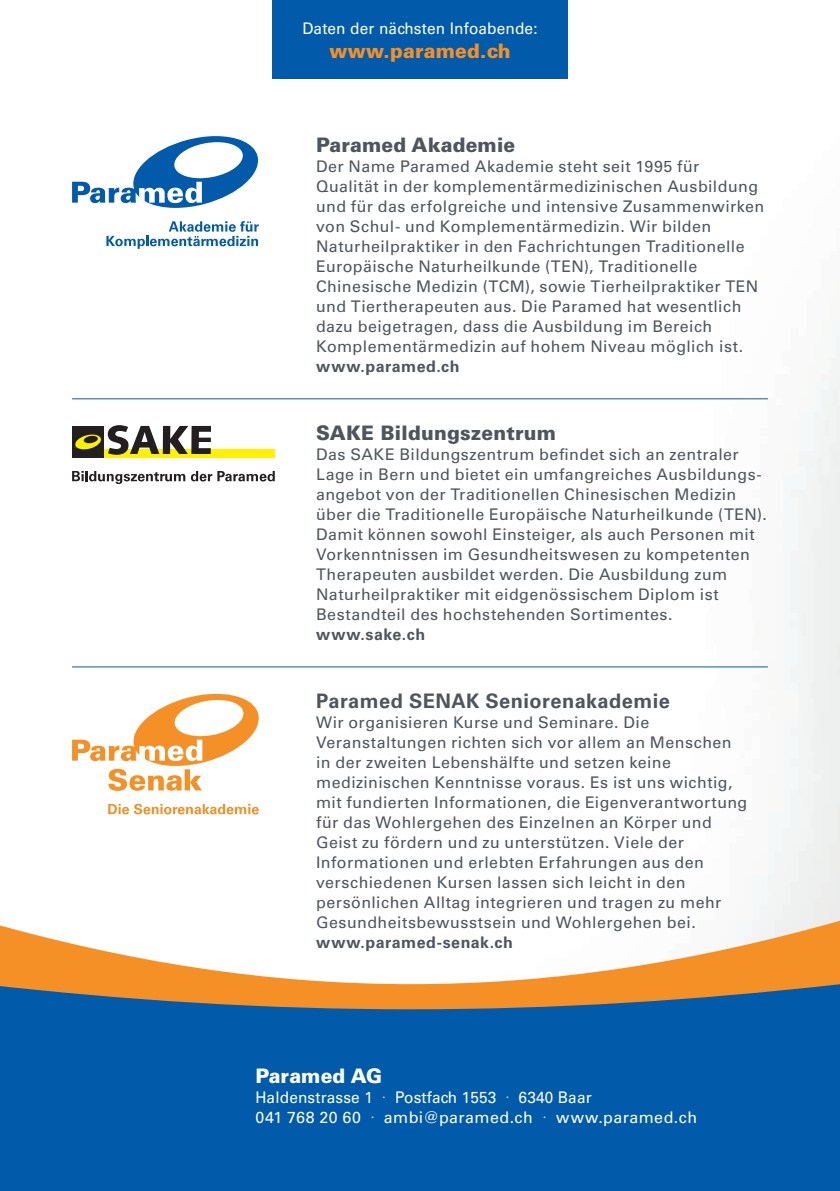
<style>
.page{position:relative;width:840px;height:1191px;background:#fff}
.page>*{position:absolute;margin:0;border:0;box-sizing:border-box;transform-origin:0 0}
.t1{font:900 20px "Univers LT";letter-spacing:.01em;color:#4e555c;scale:.96 1}
.t2{font:700 20px "Univers LT";letter-spacing:.02em;color:#4e555c}
.t3{font:900 20px "Univers LT";letter-spacing:.01em;color:#f59026;scale:.96 1}
.t4{font:900 20px "Univers LT";letter-spacing:.01em;color:#fff;scale:.96 1}
.t5{font:16px/20px "Univers LT";letter-spacing:.025em;color:#4e555c}
.t6{font:16px/20px "Univers LT";letter-spacing:.01em;color:#fff;scale:.96 1}
.t7{font:700 16px "Univers LT";letter-spacing:.03em;color:#4e555c}
.s1{font-family:"Corporate SBQ";font-weight:300}
</style>
<div class="page">
<img style="left:72px;top:0;width:767px;height:920px">
<hr style="left:72px;top:398px;width:695px;height:1px;background:#015aaa">
<hr style="left:72px;top:666px;width:695px;height:1px;background:#015aaa">
<div style="left:0;top:1009px;width:839px;height:182px;background:#015aaa"></div>
<svg style="left:0;top:920px;width:839px;height:89px"></svg>
<div style="left:272px;top:0;width:295px;height:78px;background:#015aaa"></div>
<svg style="left:72px;top:471px;width:113px;height:13px"></svg>
<svg style="left:191px;top:471px;width:84px;height:10px"></svg>
<div style="left:104px;top:449px;width:170px;height:8px;background:#fff101"></div>
<svg style="left:108px;top:425px;width:103px;height:30px"></svg>
<div style="left:72px;top:426px;width:31px;height:31px;background:#231f20"></div>
<svg style="left:74px;top:434px;width:27px;height:15px"></svg>
<svg style="left:72px;top:694px;width:191px;height:97px"></svg>
<svg style="left:108px;top:803px;width:151px;height:11px"></svg>
<svg style="left:72px;top:136px;width:190px;height:72px"></svg>
<svg style="left:106px;top:221px;width:152px;height:28px"></svg>
<p class="t6" style="left:302px;top:19px;width:246px">Daten der nächsten Infoabende:</p>
<p class="t3" style="left:329px;top:39px;width:190px">www.paramed.ch</p>
<p class="t1" style="left:316px;top:132px;width:209px">Paramed Akademie</p>
<p class="t5" style="left:316px;top:156px;width:449px">Der Name Paramed Akademie steht seit 1995 für Qualität in der komplementärmedizinischen Ausbildung und für das erfolgreiche und intensive Zusammenwirken von Schul- und Komplementärmedizin. Wir bilden Naturheilpraktiker in den Fachrichtungen Traditionelle Europäische Naturheilkunde (TEN), Traditionelle Chinesische Medizin (TCM), sowie Tierheilpraktiker TEN und Tiertherapeuten aus. Die Paramed hat wesentlich dazu beigetragen, dass die Ausbildung im Bereich Komplementärmedizin auf hohem Niveau möglich ist.</p>
<p class="t7" style="left:316px;top:357px;width:145px">www.paramed.ch</p>
<p class="t1" style="left:316px;top:420px;width:251px">SAKE Bildungszentrum</p>
<p class="t5" style="left:316px;top:444px;width:452px">Das SAKE Bildungszentrum befindet sich an zentraler Lage in Bern und bietet ein umfangreiches Ausbildungs&shy;angebot von der Traditionellen Chinesischen Medizin über die Traditionelle Europäische Naturheilkunde (TEN).<br>Damit können sowohl Einsteiger, als auch Personen mit Vorkenntnissen im Gesundheitswesen zu kompetenten Therapeuten ausbildet werden. Die Ausbildung zum Naturheilpraktiker mit eidgenössischem Diplom ist Bestandteil des hochstehenden Sortimentes.</p>
<p class="t7" style="left:316px;top:625px;width:110px">www.sake.ch</p>
<p class="t2" style="left:316px;top:689px;width:355px">Paramed SENAK Seniorenakademie</p>
<p class="t5" style="left:316px;top:712px;width:432px">Wir organisieren Kurse und Seminare. Die Veranstaltungen richten sich vor allem an Menschen in der zweiten Lebenshälfte und setzen keine medizinischen Kenntnisse voraus. Es ist uns wichtig, mit fundierten Informationen, die Eigenverantwortung für das Wohlergehen des Einzelnen an Körper und Geist zu fördern und zu unterstützen. Viele der Informationen und erlebten Erfahrungen aus den verschiedenen Kursen lassen sich leicht in den persönlichen Alltag integrieren und tragen zu mehr Gesundheitsbewusstsein und Wohlergehen bei.</p>
<p class="t7" style="left:316px;top:933px;width:198px">www.paramed-senak.ch</p>
<p class="t4" style="left:255px;top:1063px;width:133px">Paramed AG</p>
<p class="t6" style="left:255px;top:1087px;width:461px">Haldenstrasse 1 <span class="s1">·</span> Postfach 1553 <span class="s1">·</span> 6340 Baar<br>041 768 20 60 <span class="s1">·</span> ambi@paramed.ch <span class="s1">·</span> www.paramed.ch</p>
</div>
